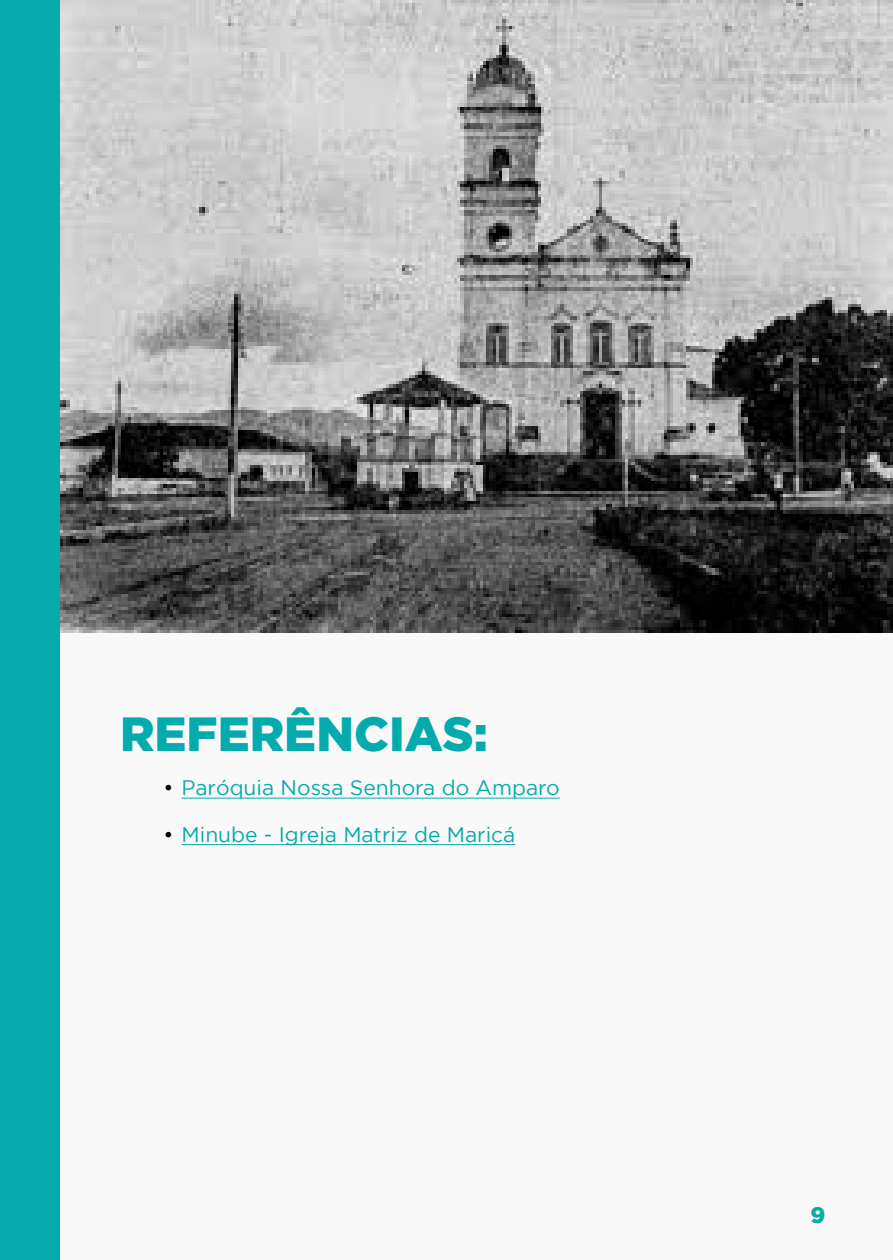
<style>
.page{position:relative;width:893px;height:1260px;background:#fff}
.page>*{position:absolute;margin:0;border:0;box-sizing:border-box;transform-origin:0 0}
.t1{font:900 48px "Gotham";color:#05aaad}
.t2{font:900 22.5px "Gotham";color:#05aaad}
.t3{font:21px "Gotham";color:#05aaad}
.s1{color:#000}
</style>
<div class="page">
<div style="left:0;top:0;width:892px;height:1260px;background:#f9f9f9"></div>
<div style="left:0;top:0;width:60px;height:1260px;background:#05aaad"></div>
<img style="left:60px;top:0;width:832px;height:632px">
<hr style="left:182px;top:798px;width:378px;height:1px;background:#05aaad">
<hr style="left:182px;top:844px;width:333px;height:1px;background:#05aaad">
<h1 class="t1" style="left:120px;top:706px;width:369px">REFERÊNCIAS:</h1>
<p class="t3" style="left:164px;top:776px;width:398px"><span class="s1">•</span> Paróquia Nossa Senhora do Amparo</p>
<p class="t3" style="left:164px;top:823px;width:353px"><span class="s1">•</span> Minube - Igreja Matriz de Maricá</p>
<p class="t2" style="left:810px;top:1202px;width:16px">9</p>
</div>
